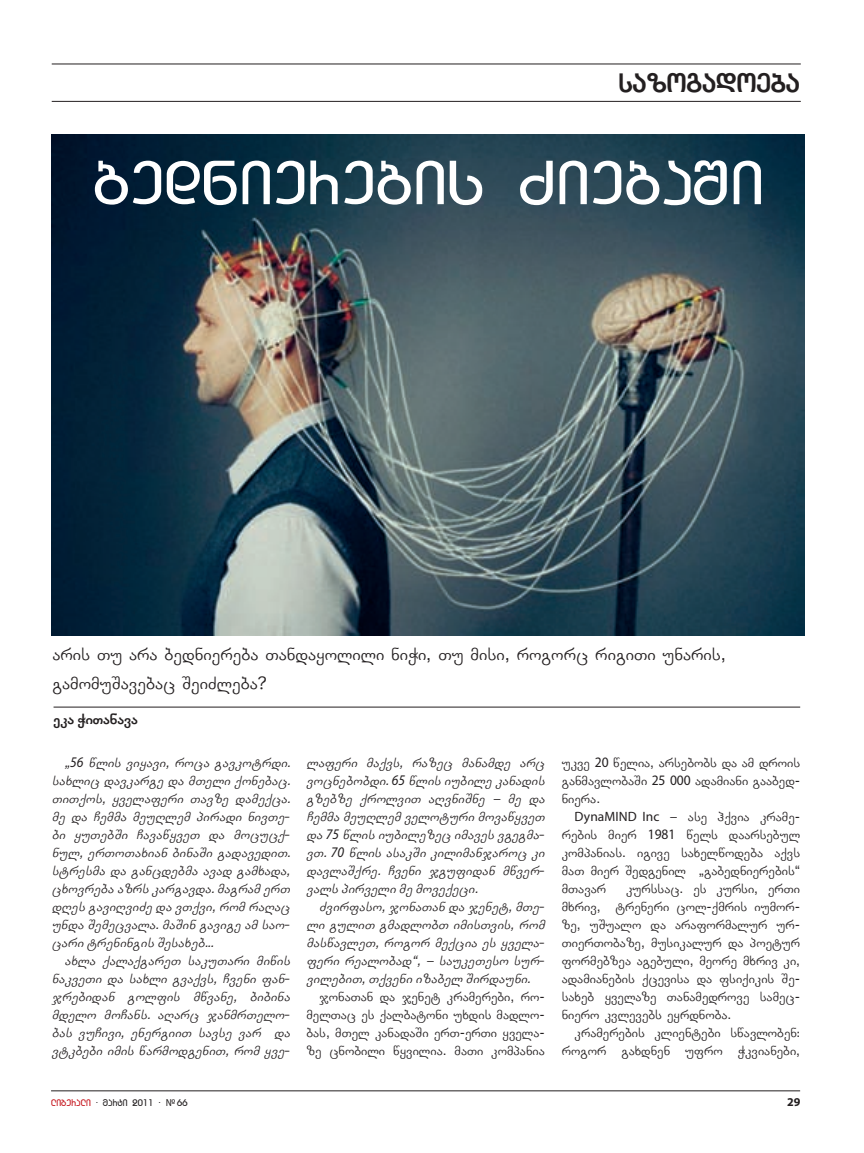
<style>
.page{position:relative;width:864px;height:1153px;background:#fff}
.page>*{position:absolute;margin:0;border:0;box-sizing:border-box;transform-origin:0 0}
.t1{font:66.45px "Bauhaus Mtavruli Thin A";color:#fff;scale:1.11 1}
.t2{font:700 27px "A Kolkhety M";letter-spacing:-.01em;color:#231f20}
.t3{font:18px/28.8px "A Kolkhety N";color:#231f20}
.t4{font:700 15px "A Kolkhety N";color:#231f20}
.t5{font:italic 13.5px/18px "A Kolkhety N";color:#231f20;text-align:justify}
.t6{font:13.5px/18px "A Kolkhety N";color:#231f20;text-align:justify}
.t7{font:700 12px "Myriad Pro";color:#231f20}
.t8{font:10.5px "Bauhaus Mtavruli Thin A";color:#231f20}
.t9{font:10.5px "Bauhaus Mtavruli Thin A";color:#c4121a}
.s1{font-family:"Myriad Pro"}
</style>
<div class="page">
<hr style="left:52px;top:64px;width:748px;height:1px;background:#231f20">
<hr style="left:52px;top:101px;width:748px;height:1px;background:#231f20">
<img style="left:51px;top:134px;width:753px;height:501px">
<hr style="left:53px;top:706px;width:746px;height:1px;background:#231f20">
<hr style="left:51px;top:1090px;width:748px;height:1px;background:#231f20">
<h2 class="t2" style="left:618px;top:70px;width:183px">SAZOGADOEBA</h2>
<h1 class="t1" style="left:93px;top:152px;width:606px">BEDNIEREBIS ZIEBASI</h1>
<h3 class="t3" style="left:52px;top:640px;width:675px">ARIS TU ARA BEDNIEREBA TANDAYOLILI NIWI, TU MISI, ROGORC RIGITI UNARIS,<br>GAMOMUSAVEBAC SEIZLEBA?</h3>
<p class="t4" style="left:53px;top:712px;width:86px">eka WiTanava</p>
<p class="t5" style="left:52px;top:754px;width:240px;text-indent:13px">`56 WLIS VIYAVI, ROCA GAVKOTRDI.<br>SAXLIC DAVKARGE DA MTELI QONEBAC.<br>TITQOS, YVELAFERI TAVZE DAMEQCA.<br>ME DA CEMMA MEURLEM PIRADI NIVTE-BI YUTEBSI CAVAWYVET DA MOCUCQ-NUL, ERTOTAXIAN BINASI GADAVEDIT.<br>STRESMA DA GANCDEBMA AVAD GAMXADA, CXOVREBA AZRS KARGAVDA. MAGRAM ERT DRES GAVIRVIZE DA VTQVI, ROM RARAC UNDA SEMECVALA. MASIN GAVIGE AM SAO-CARI TRENINGIS SESAXEB...</p>
<p class="t5" style="left:52px;top:952px;width:240px;text-indent:13px">AXLA QALAQGARET SAKUTARI MIWIS NAKVETI DA SAXLI GVAQVS, CVENI FAN-JREBIDAN GOLFIS MWVANE, BIBINA MDELO MOCANS. ARARC JANMRTELO-BAS VUCIVI, ENERGIIT SAVSE VAR DA VTKBEBI IMIS WARMODGENIT, ROM YVE-</p>
<p class="t5" style="left:306px;top:754px;width:240px">LAFERI MAQVS, RAZEC MANAMDE ARC VOCNEBOBDI. 65 WLIS IUBILE KANADIS GZEBZE QROLVIT ARVNISNE _ ME DA CEMMA MEURLEM VELOTURI MOVAWYVET DA 75 WLIS IUBILEZEC IMAVES VGEGMA-VT. 70 WLIS ASAKSI KILIMANJAROC KI DAVLASQRE. CVENI JGUFIDAN MWVER-VALS PIRVELI ME MOVEQECI.</p>
<p class="t5" style="left:306px;top:898px;width:240px;text-indent:13px">ZVIRFASO, JONATAN DA JENET, MTE-LI GULIT GMADLOBT IMISTVIS, ROM MASWAVLET, ROGOR MEQCIA ES YVELA-FERI REALOBAD~, _ SAUKETESO SUR-VILEBIT, TQVENI IZABEL SIRDAUNI.</p>
<p class="t6" style="left:306px;top:988px;width:240px;text-indent:13px">JONATAN DA JENET KRAMEREBI, RO-MELTAC ES QALBATONI UXDIS MADLO-BAS, MTEL KANADASI ERT-ERTI YVELA-ZE CNOBILI WYVILIA. MATI KOMPANIA</p>
<p class="t6" style="left:561px;top:754px;width:240px">UKVE 20 WELIA, ARSEBOBS DA AM DROIS GANMAVLOBASI 25 000 ADAMIANI GAABED-NIERA.</p>
<p class="t6" style="left:561px;top:808px;width:240px;text-indent:13px"><span class="s1">DynaMIND Inc</span> _ ASE HQVIA KRAME-REBIS MIER 1981 WELS DAARSEBUL KOMPANIAS. IGIVE SAXELWODEBA AQVS MAT MIER SEDGENIL `GABEDNIEREBIS~ MTAVAR</p>
<p class="t6" style="left:561px;top:880px;width:240px;text-indent:64px">KURSSAC. ES KURSI, ERTI MXRIV, TRENERI COL-QMRIS IUMOR-ZE, USUALO DA ARAFORMALUR UR-TIERTOBAZE, MUSIKALUR DA POETUR FORMEBZEA AGEBULI, MEORE MXRIV KI, ADAMIANEBIS QCEVISA DA FSIQIKIS SE-SAXEB YVELAZE TANAMEDROVE SAMEC-NIERO KVLEVEBS EYRDNOBA.</p>
<p class="t6" style="left:561px;top:1024px;width:240px;text-align:right">KRAMEREBIS KLIENTEBI SWAVLOBEN:<br>ROGOR GAXDNEN UFRO WKVIANEBI,</p>
<p class="t9" style="left:51px;top:1097px;width:41px">LIBERALI</p>
<p class="t7" style="left:786px;top:1094px;width:15px">29</p>
<p class="t8" style="left:96px;top:1097px;width:94px">. MARTI 2011 . <span class="s1">№</span> 66</p>
</div>
